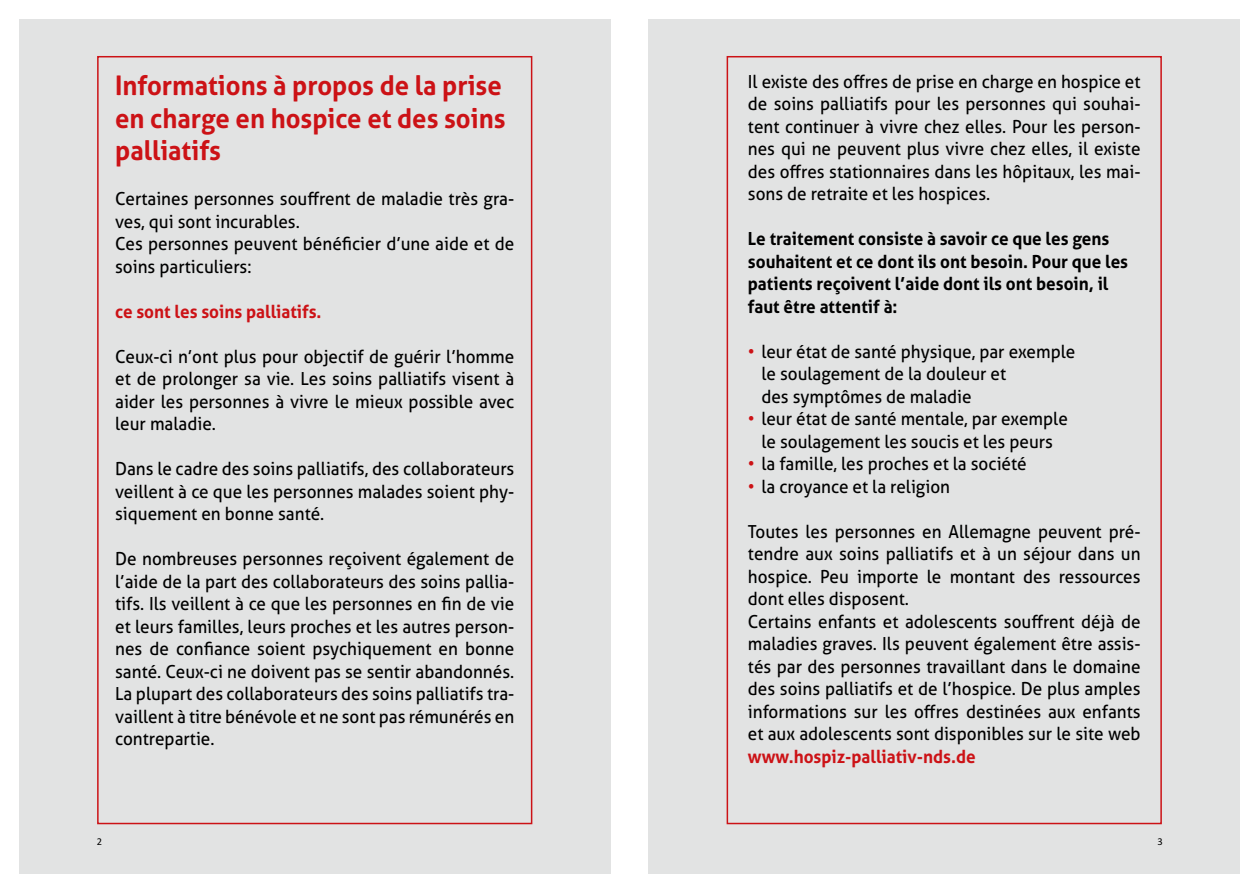
<style>
.page{position:relative;width:1259px;height:893px;background:#fff}
.page>*{position:absolute;margin:0;border:0;box-sizing:border-box;transform-origin:0 0}
.t1{font:700 27px/32.4px "Aller";color:#cc1216;scale:.95 1}
.t2{font:18px/22.5px "Aller";color:#000;text-align:justify;scale:.95 1}
.t3{font:700 18px/22.5px "Aller";color:#000;scale:.95 1}
.t4{font:700 18px "Aller";color:#cc1216;scale:.95 1}
.t5{font:10.5px "Calibri Regular 2";color:#000}
.t6{font:10.5px "Calibri";color:#000}
.s1{color:#cc1216}
</style>
<div class="page">
<div style="left:19px;top:19px;width:591px;height:855px;background:#e2e3e3"></div>
<div style="left:648px;top:19px;width:591px;height:855px;background:#e2e3e3"></div>
<div style="left:726px;top:56px;width:435px;height:768px;border:2px solid #cc1216"></div>
<div style="left:97px;top:56px;width:435px;height:768px;border:2px solid #cc1216"></div>
<h1 class="t1" style="left:115px;top:69px;width:412px">Informations à propos de la prise en charge en hospice et des soins palliatifs</h1>
<p class="t2" style="left:115px;top:187px;width:422px;text-align:left">Certaines personnes souffrent de maladie très gra&shy;ves, qui sont incurables.<br>Ces personnes peuvent bénéficier d’une aide et de soins particuliers :</p>
<p class="t4" style="left:115px;top:300px;width:219px">ce sont les soins palliatifs.</p>
<p class="t2" style="left:115px;top:345px;width:421px">Ceux-ci n’ont plus pour objectif de guérir l’homme et de prolonger sa vie. Les soins palliatifs visent à aider les personnes à vivre le mieux possible avec leur maladie.</p>
<p class="t2" style="left:115px;top:457px;width:422px">Dans le cadre des soins palliatifs, des collaborateurs veillent à ce que les personnes malades soient phy&shy;siquement en bonne santé.</p>
<p class="t2" style="left:115px;top:547px;width:421px">De nombreuses personnes reçoivent également de l’aide de la part des collaborateurs des soins pallia&shy;tifs. Ils veillent à ce que les personnes en fin de vie et leurs familles, leurs proches et les autres person&shy;nes de confiance soient psychiquement en bonne santé. Ceux-ci ne doivent pas se sentir abandonnés.<br>La plupart des collaborateurs des soins palliatifs tra&shy;vaillent à titre bénévole et ne sont pas rémunérés en contrepartie.</p>
<p class="t2" style="left:748px;top:70px;width:415px">Il existe des offres de prise en charge en hospice et de soins palliatifs pour les personnes qui souhai&shy;tent continuer à vivre chez elles. Pour les person&shy;nes qui ne peuvent plus vivre chez elles, il existe des offres stationnaires dans les hôpitaux, les mai&shy;sons de retraite et les hospices.</p>
<p class="t3" style="left:748px;top:227px;width:402px">Le traitement consiste à savoir ce que les gens souhaitent et ce dont ils ont besoin. Pour que les patients reçoivent l’aide dont ils ont besoin, il faut être attentif à :</p>
<p class="t2" style="left:761px;top:340px;width:332px;text-align:left;text-indent:-13px"><span class="s1">•</span> leur état de santé physique, par exemple le soulagement de la douleur et<br>des symptômes de maladie</p>
<p class="t2" style="left:748px;top:408px;width:338px;text-align:center"><span class="s1">•</span> leur état de santé mentale, par exemple le soulagement les soucis et les peurs</p>
<p class="t2" style="left:748px;top:453px;width:295px"><span class="s1">•</span> la famille, les proches et la société</p>
<p class="t2" style="left:748px;top:475px;width:214px"><span class="s1">•</span> la croyance et la religion</p>
<p class="t2" style="left:748px;top:520px;width:415px;text-align:left">Toutes les personnes en Allemagne peuvent pré&shy;tendre aux soins palliatifs et à un séjour dans un hospice. Peu importe le montant des ressources dont elles disposent.<br>Certains enfants et adolescents souffrent déjà de maladies graves. Ils peuvent également être assis&shy;tés par des personnes travaillant dans le domaine des soins palliatifs et de l’hospice. De plus amples informations sur les offres destinées aux enfants et aux adolescents sont disponibles sur le site web</p>
<p class="t4" style="left:748px;top:745px;width:241px">www.hospiz-palliativ-nds.de</p>
<p class="t5" style="left:97px;top:835px;width:7px">2</p>
<p class="t6" style="left:1157px;top:834px;width:7px">3</p>
</div>
